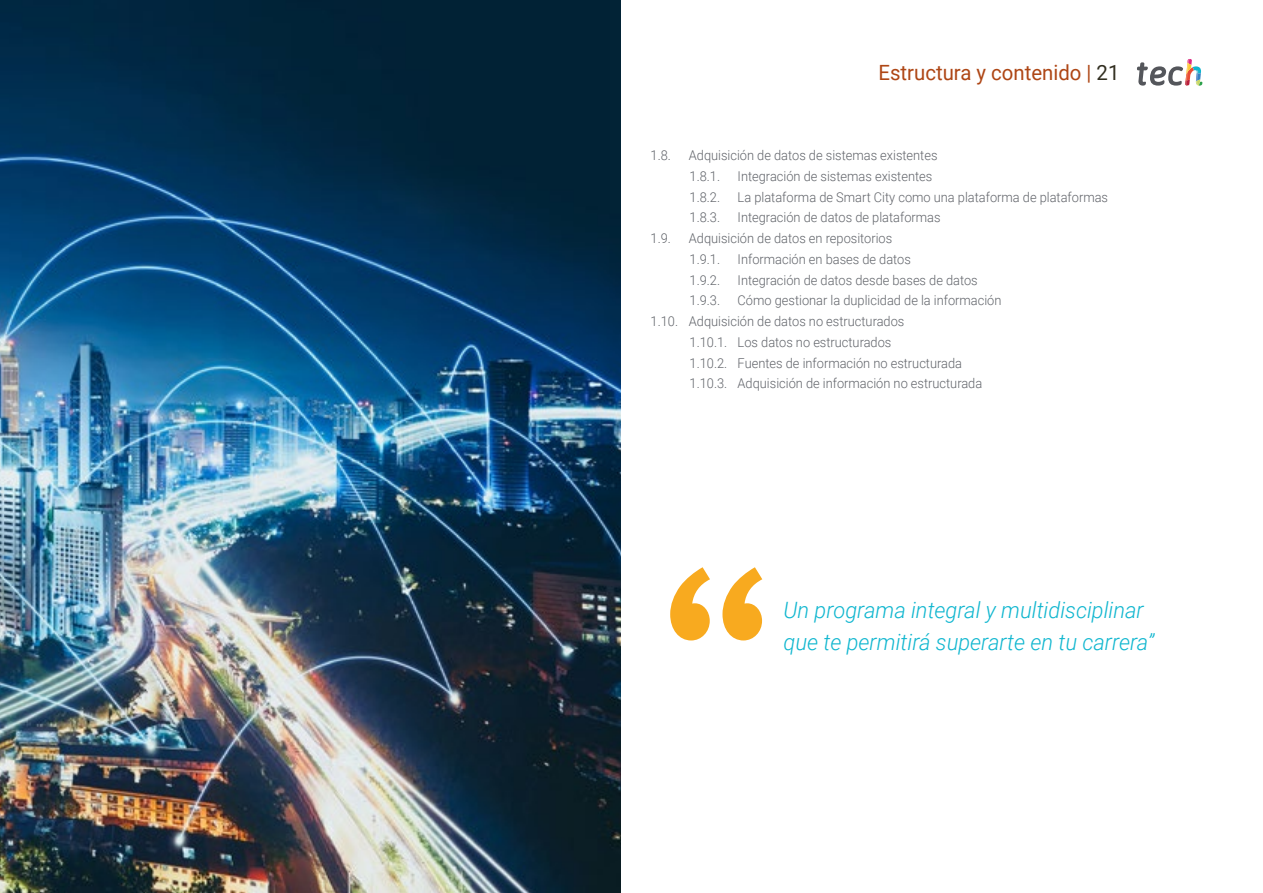
<style>
.page{position:relative;width:1263px;height:893px;background:#fff}
.page>*{position:absolute;margin:0;border:0;box-sizing:border-box;transform-origin:0 0}
.t1{font:italic 300 22.5px/31.5px "Roboto";color:#0fb6cf}
.t2{font:21px "Roboto";color:#ae4615}
.t3{font:300 13.5px/20.7px "Roboto";color:#61646a;scale:.95 1}
.s1{color:#312e20}
</style>
<div class="page">
<img style="left:0;top:0;width:621px;height:893px">
<svg style="left:1137px;top:59px;width:65px;height:27px"></svg>
<svg style="left:670px;top:567px;width:92px;height:73px"></svg>
<h2 class="t2" style="left:878px;top:57px;width:242px">Estructura y contenido | <span class="s1">21</span></h2>
<p class="t3" style="left:651px;top:144px;width:23px">1.8.</p>
<p class="t3" style="left:689px;top:144px;width:263px">Adquisición de datos de sistemas existentes<br>1.8.1.</p>
<p class="t3" style="left:738px;top:165px;width:206px">Integración de sistemas existentes</p>
<p class="t3" style="left:690px;top:186px;width:34px">1.8.2.</p>
<p class="t3" style="left:738px;top:186px;width:391px">La plataforma de Smart City como una plataforma de plataformas</p>
<p class="t3" style="left:690px;top:207px;width:34px">1.8.3.</p>
<p class="t3" style="left:738px;top:207px;width:215px">Integración de datos de plataformas</p>
<p class="t3" style="left:651px;top:227px;width:23px">1.9.</p>
<p class="t3" style="left:689px;top:227px;width:216px">Adquisición de datos en repositorios<br>1.9.1.</p>
<p class="t3" style="left:738px;top:248px;width:184px">Información en bases de datos</p>
<p class="t3" style="left:690px;top:269px;width:34px">1.9.2.</p>
<p class="t3" style="left:738px;top:269px;width:254px">Integración de datos desde bases de datos</p>
<p class="t3" style="left:690px;top:290px;width:34px">1.9.3.</p>
<p class="t3" style="left:738px;top:290px;width:279px">Cómo gestionar la duplicidad de la información</p>
<p class="t3" style="left:651px;top:310px;width:269px">1.10. Adquisición de datos no estructurados</p>
<p class="t3" style="left:690px;top:331px;width:214px">1.10.1. Los datos no estructurados</p>
<p class="t3" style="left:690px;top:352px;width:288px">1.10.2. Fuentes de información no estructurada</p>
<p class="t3" style="left:690px;top:373px;width:310px">1.10.3. Adquisición de información no estructurada</p>
<h1 class="t1" style="left:783px;top:593px;width:372px">Un programa integral y multidisciplinar que te permitirá superarte en tu carrera”</h1>
</div>
